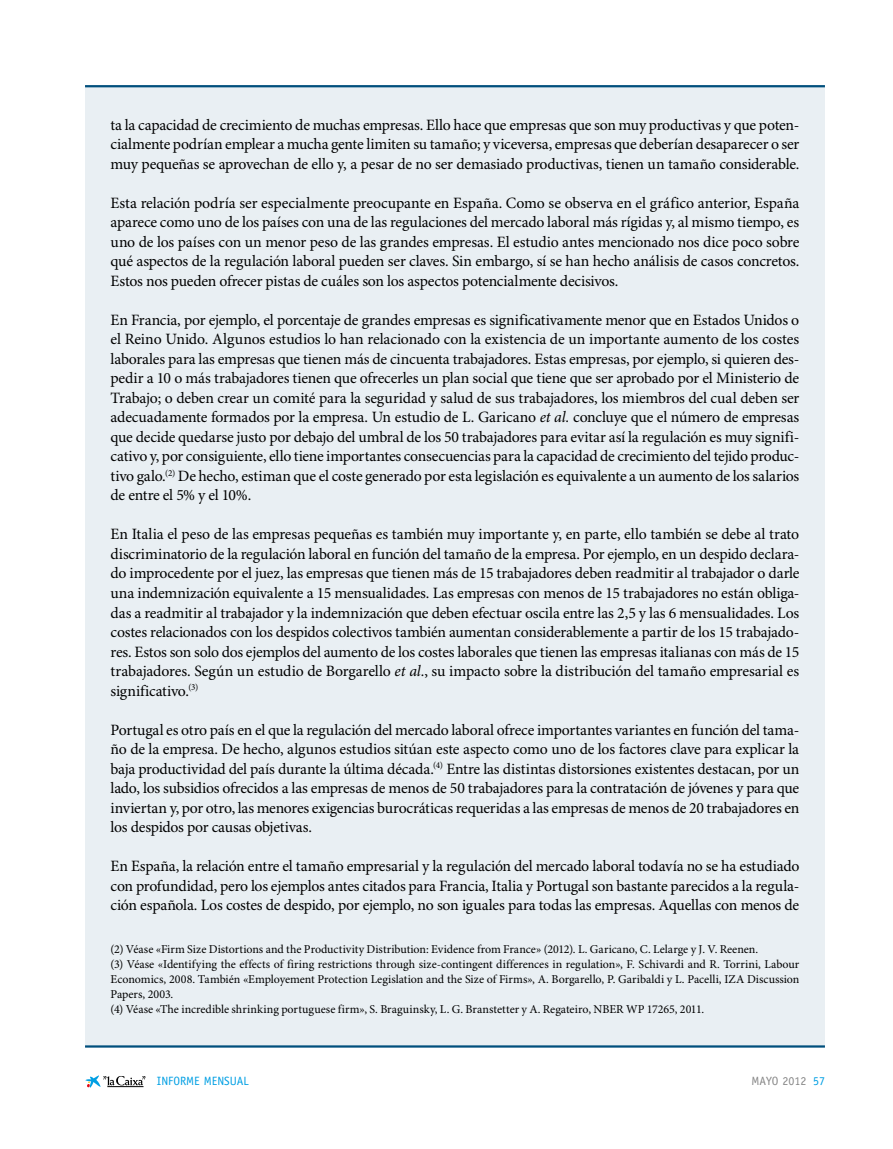
<style>
.page{position:relative;width:893px;height:1149px;background:#fff}
.page>*{position:absolute;margin:0;border:0;box-sizing:border-box;transform-origin:0 0}
.t1{font:15.75px/19.5px "Minion Pro";letter-spacing:-.015em;color:#000;text-align:justify}
.t2{font:12px/15px "Minion Pro";color:#000}
.t3{font:12px "Officina Sans Std";color:#009fe3}
.t4{font:12px "Officina Sans Std";color:#878787}
.s1{font-style:italic}
.s2{color:#009fe3}
</style>
<div class="page">
<svg style="left:85px;top:1075px;width:60px;height:12px"></svg>
<div style="left:85px;top:85px;width:740px;height:961px;background:#e9eff3"></div>
<hr style="left:85px;top:1044px;width:740px;height:3px;background:#004f7c">
<hr style="left:85px;top:85px;width:740px;height:2px;background:#004f7c">
<p class="t1" style="left:111px;top:115px;width:690px">ta la capacidad de crecimiento de muchas empresas. Ello hace que empresas que son muy productivas y que poten&shy;cialmente podrían emplear a mucha gente limiten su tamaño; y viceversa, empresas que deberían desaparecer o ser muy pequeñas se aprovechan de ello y, a pesar de no ser demasiado productivas, tienen un tamaño considerable.</p>
<p class="t1" style="left:111px;top:193px;width:690px">Esta relación podría ser especialmente preocupante en España. Como se observa en el gráfico anterior, España aparece como uno de los países con una de las regulaciones del mercado laboral más rígidas y, al mismo tiempo, es uno de los países con un menor peso de las grandes empresas. El estudio antes mencionado nos dice poco sobre qué aspectos de la regulación laboral pueden ser claves. Sin embargo, sí se han hecho análisis de casos concretos.<br>Estos nos pueden ofrecer pistas de cuáles son los aspectos potencialmente decisivos.</p>
<p class="t1" style="left:111px;top:310px;width:690px">En Francia, por ejemplo, el porcentaje de grandes empresas es significativamente menor que en Estados Unidos o el Reino Unido. Algunos estudios lo han relacionado con la existencia de un importante aumento de los costes laborales para las empresas que tienen más de cincuenta trabajadores. Estas empresas, por ejemplo, si quieren des&shy;pedir a 10 o más trabajadores tienen que ofrecerles un plan social que tiene que ser aprobado por el Ministerio de Trabajo; o deben crear un comité para la seguridad y salud de sus trabajadores, los miembros del cual deben ser adecuadamente formados por la empresa. Un estudio de L. Garicano <span class="s1">et al.</span> concluye que el número de empresas que decide quedarse justo por debajo del umbral de los 50 trabajadores para evitar así la regulación es muy signifi&shy;cativo y, por consiguiente, ello tiene importantes consecuencias para la capacidad de crecimiento del tejido produc&shy;tivo galo.<sup>(2)</sup> De hecho, estiman que el coste generado por esta legislación es equivalente a un aumento de los salarios de entre el 5% y el 10%.</p>
<p class="t1" style="left:111px;top:525px;width:690px">En Italia el peso de las empresas pequeñas es también muy importante y, en parte, ello también se debe al trato discriminatorio de la regulación laboral en función del tamaño de la empresa. Por ejemplo, en un despido declara&shy;do improcedente por el juez, las empresas que tienen más de 15 trabajadores deben readmitir al trabajador o darle una indemnización equivalente a 15 mensualidades. Las empresas con menos de 15 trabajadores no están obliga&shy;das a readmitir al trabajador y la indemnización que deben efectuar oscila entre las 2,5 y las 6 mensualidades. Los costes relacionados con los despidos colectivos también aumentan considerablemente a partir de los 15 trabajado&shy;res. Estos son solo dos ejemplos del aumento de los costes laborales que tienen las empresas italianas con más de 15 trabajadores. Según un estudio de Borgarello <span class="s1">et al.</span>, su impacto sobre la distribución del tamaño empresarial es significativo.<sup>(3)</sup></p>
<p class="t1" style="left:111px;top:720px;width:690px">Portugal es otro país en el que la regulación del mercado laboral ofrece importantes variantes en función del tama&shy;ño de la empresa. De hecho, algunos estudios sitúan este aspecto como uno de los factores clave para explicar la baja productividad del país durante la última década.<sup>(4)</sup> Entre las distintas distorsiones existentes destacan, por un lado, los subsidios ofrecidos a las empresas de menos de 50 trabajadores para la contratación de jóvenes y para que inviertan y, por otro, las menores exigencias burocráticas requeridas a las empresas de menos de 20 trabajadores en los despidos por causas objetivas.</p>
<p class="t1" style="left:111px;top:856px;width:690px">En España, la relación entre el tamaño empresarial y la regulación del mercado laboral todavía no se ha estudiado con profundidad, pero los ejemplos antes citados para Francia, Italia y Portugal son bastante parecidos a la regula&shy;ción española. Los costes de despido, por ejemplo, no son iguales para todas las empresas. Aquellas con menos de</p>
<p class="t2" style="left:111px;top:942px;width:690px">(2) Véase «Firm Size Distortions and the Productivity Distribution: Evidence from France» (2012). L. Garicano, C. Lelarge y J. V. Reenen.<br>(3) Véase «Identifying the effects of firing restrictions through size-contingent differences in regulation», F. Schivardi and R. Torrini, Labour Economics, 2008. También «Employement Protection Legislation and the Size of Firms», A. Borgarello, P. Garibaldi y L. Pacelli, IZA Discussion Papers, 2003.<br>(4) Véase «The incredible shrinking portuguese firm», S. Braguinsky, L. G. Branstetter y A. Regateiro, NBER WP 17265, 2011.</p>
<p class="t3" style="left:157px;top:1073px;width:93px">INFORME MENSUAL</p>
<p class="t4" style="left:751px;top:1073px;width:75px">MAYO 2012 <span class="s2">57</span></p>
</div>
